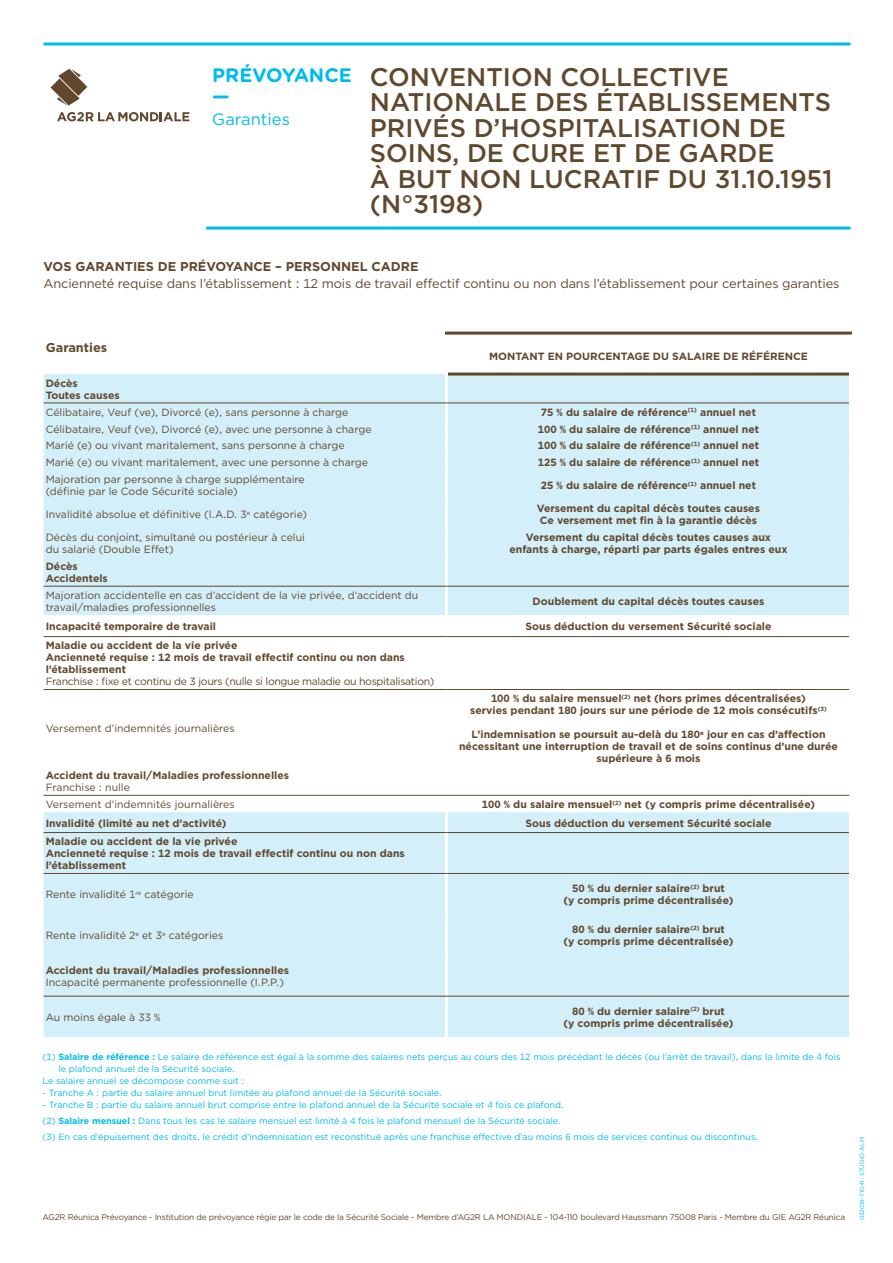
<style>
.page{position:relative;width:893px;height:1263px;background:#fff}
.page>*{position:absolute;margin:0;border:0;box-sizing:border-box;transform-origin:0 0}
.t1{font:500 25.5px/25.5px "Gotham";color:#61482d}
.t2{font:700 19.5px/21px "Gotham Rounded";color:#00bcee}
.t3{font:16.5px "Gotham";color:#00bcee}
.t4{font:12.75px "Gotham";letter-spacing:-.01em;color:#61482d}
.t5{font:700 12.75px "Gotham";color:#61482d}
.t6{font:700 10.5px/12px "Gotham";color:#61482d;text-align:center}
.t7{font:10.5px/12px "Gotham";color:#61482d}
.t8{font:10.5px "Gotham";letter-spacing:-.03em;color:#61482d}
.t9{font:9px/16.2px "Gotham";color:#00bcee}
.t10{font:8.25px "Gotham";letter-spacing:-.02em;color:#61482d}
.t11{font:6px "Gotham";color:#00bcee}
.s1{font-weight:700}
</style>
<div class="page">
<div style="left:44px;top:374px;width:805px;height:663px;background:#d3effa"></div>
<svg style="left:44px;top:615px;width:805px;height:21px"></svg>
<svg style="left:44px;top:637px;width:805px;height:158px"></svg>
<hr style="left:445px;top:374px;width:3px;height:29px;background:#fff">
<hr style="left:445px;top:403px;width:3px;height:17px;background:#fff">
<hr style="left:445px;top:420px;width:3px;height:17px;background:#fff">
<hr style="left:445px;top:437px;width:3px;height:17px;background:#fff">
<hr style="left:445px;top:454px;width:3px;height:17px;background:#fff">
<hr style="left:445px;top:471px;width:3px;height:28px;background:#fff">
<hr style="left:445px;top:499px;width:3px;height:29px;background:#fff">
<hr style="left:445px;top:528px;width:3px;height:29px;background:#fff">
<hr style="left:445px;top:557px;width:3px;height:29px;background:#fff">
<hr style="left:445px;top:587px;width:3px;height:28px;background:#fff">
<hr style="left:445px;top:615px;width:3px;height:21px;background:#fff">
<hr style="left:445px;top:637px;width:3px;height:52px;background:#fff">
<hr style="left:445px;top:690px;width:3px;height:76px;background:#fff">
<hr style="left:445px;top:766px;width:3px;height:29px;background:#fff">
<hr style="left:445px;top:796px;width:3px;height:16px;background:#fff">
<hr style="left:445px;top:812px;width:3px;height:20px;background:#fff">
<hr style="left:445px;top:833px;width:3px;height:40px;background:#fff">
<hr style="left:445px;top:874px;width:3px;height:40px;background:#fff">
<hr style="left:445px;top:914px;width:3px;height:41px;background:#fff">
<hr style="left:445px;top:955px;width:3px;height:41px;background:#fff">
<hr style="left:445px;top:996px;width:3px;height:41px;background:#fff">
<hr style="left:445px;top:332px;width:407px;height:3px;background:#61482d">
<hr style="left:448px;top:373px;width:401px;height:3px;background:#61482d">
<hr style="left:44px;top:403px;width:402px;height:1px;background:#61482d">
<hr style="left:446px;top:403px;width:403px;height:1px;background:#61482d">
<hr style="left:44px;top:586px;width:402px;height:1px;background:#61482d">
<hr style="left:446px;top:586px;width:403px;height:1px;background:#61482d">
<hr style="left:44px;top:636px;width:402px;height:1px;background:#61482d">
<hr style="left:44px;top:689px;width:402px;height:1px;background:#61482d">
<hr style="left:44px;top:832px;width:402px;height:1px;background:#61482d">
<hr style="left:44px;top:873px;width:402px;height:1px;background:#61482d">
<hr style="left:446px;top:636px;width:403px;height:1px;background:#61482d">
<hr style="left:446px;top:689px;width:403px;height:1px;background:#61482d">
<hr style="left:446px;top:832px;width:403px;height:1px;background:#61482d">
<hr style="left:446px;top:873px;width:403px;height:1px;background:#61482d">
<hr style="left:44px;top:795px;width:402px;height:1px;background:#61482d">
<hr style="left:44px;top:996px;width:402px;height:1px;background:#61482d">
<hr style="left:446px;top:795px;width:403px;height:1px;background:#61482d">
<hr style="left:446px;top:996px;width:403px;height:1px;background:#61482d">
<hr style="left:44px;top:43px;width:806px;height:3px;background:#00bcee">
<svg style="left:57px;top:112px;width:132px;height:9px"></svg>
<svg style="left:51px;top:69px;width:36px;height:37px"></svg>
<hr style="left:206px;top:227px;width:644px;height:3px;background:#00bcee">
<h2 class="t2" style="left:212px;top:64px;width:141px">PRÉVOYANCE —</h2>
<h3 class="t3" style="left:212px;top:108px;width:79px">Garanties</h3>
<h1 class="t1" style="left:370px;top:64px;width:464px">CONVENTION COLLECTIVE<br>NATIONALE DES ÉTABLISSEMENTS<br>PRIVÉS D’HOSPITALISATION DE<br>SOINS, DE CURE ET DE GARDE<br>À BUT NON LUCRATIF DU 31.10.1951 (N°3198)</h1>
<p class="t5" style="left:44px;top:258px;width:377px">VOS GARANTIES DE PRÉVOYANCE – PERSONNEL CADRE</p>
<p class="t4" style="left:44px;top:275px;width:797px">Ancienneté requise dans l’établissement : 12 mois de travail effectif continu ou non dans l’établissement pour certaines garanties</p>
<p class="t5" style="left:46px;top:339px;width:63px">Garanties</p>
<p class="t6" style="left:489px;top:350px;width:320px">MONTANT EN POURCENTAGE DU SALAIRE DE RÉFÉRENCE</p>
<p class="t6" style="left:46px;top:377px;width:76px;text-align:left">Décès<br>Toutes causes</p>
<p class="t7" style="left:46px;top:406px;width:304px">Célibataire, Veuf (ve), Divorcé (e), sans personne à charge</p>
<p class="t6" style="left:541px;top:406px;width:217px">75 % du salaire de référence<sup>(1)</sup> annuel net</p>
<p class="t7" style="left:46px;top:423px;width:327px">Célibataire, Veuf (ve), Divorcé (e), avec une personne à charge</p>
<p class="t6" style="left:538px;top:423px;width:223px">100 % du salaire de référence<sup>(1)</sup> annuel net</p>
<p class="t7" style="left:46px;top:439px;width:301px">Marié (e) ou vivant maritalement, sans personne à charge</p>
<p class="t6" style="left:538px;top:440px;width:223px">100 % du salaire de référence<sup>(1)</sup> annuel net</p>
<p class="t7" style="left:46px;top:456px;width:324px">Marié (e) ou vivant maritalement, avec une personne à charge</p>
<p class="t6" style="left:538px;top:456px;width:223px">125 % du salaire de référence<sup>(1)</sup> annuel net</p>
<p class="t7" style="left:46px;top:473px;width:261px">Majoration par personne à charge supplémentaire (définie par le Code Sécurité sociale)</p>
<p class="t6" style="left:541px;top:479px;width:217px">25 % du salaire de référence<sup>(1)</sup> annuel net</p>
<p class="t7" style="left:46px;top:508px;width:263px">Invalidité absolue et définitive (I.A.D. 3<sup>e</sup> catégorie)</p>
<p class="t6" style="left:537px;top:502px;width:224px;text-align:left">Versement du capital décès toutes causes<br>Ce versement met fin à la garantie décès</p>
<p class="t7" style="left:46px;top:531px;width:261px">Décès du conjoint, simultané ou postérieur à celui du salarié (Double Effet)</p>
<p class="t6" style="left:509px;top:531px;width:280px">Versement du capital décès toutes causes aux enfants à charge, réparti par parts égales entres eux</p>
<p class="t6" style="left:46px;top:560px;width:64px;text-align:left">Décès<br>Accidentels</p>
<p class="t7" style="left:46px;top:589px;width:374px">Majoration accidentelle en cas d’accident de la vie privée, d’accident du travail/maladies professionnelles</p>
<p class="t6" style="left:533px;top:595px;width:233px">Doublement du capital décès toutes causes</p>
<p class="t6" style="left:46px;top:620px;width:172px">Incapacité temporaire de travail</p>
<p class="t6" style="left:525px;top:620px;width:248px">Sous déduction du versement Sécurité sociale</p>
<p class="t6" style="left:46px;top:639px;width:361px;text-align:left">Maladie ou accident de la vie privée<br>Ancienneté requise : 12 mois de travail effectif continu ou non dans l’établissement</p>
<p class="t8" style="left:46px;top:675px;width:390px">Franchise : fixe et continu de 3 jours (nulle si longue maladie ou hospitalisation)</p>
<p class="t7" style="left:46px;top:722px;width:190px">Versement d’indemnités journalières</p>
<p class="t6" style="left:470px;top:692px;width:358px">100 % du salaire mensuel<sup>(2)</sup> net (hors primes décentralisées)<br>servies pendant 180 jours sur une période de 12 mois consécutifs<sup>(3)</sup></p>
<p class="t6" style="left:459px;top:728px;width:380px">L’indemnisation se poursuit au-delà du 180<sup>e</sup> jour en cas d’affection nécessitant une interruption de travail et de soins continus d’une durée supérieure à 6 mois</p>
<p class="t6" style="left:46px;top:769px;width:245px">Accident du travail/Maladies professionnelles</p>
<p class="t7" style="left:46px;top:779px;width:190px;line-height:17px">Franchise : nulle<br>Versement d’indemnités journalières</p>
<p class="t6" style="left:482px;top:798px;width:335px">100 % du salaire mensuel<sup>(2)</sup> net (y compris prime décentralisée)</p>
<p class="t6" style="left:46px;top:817px;width:182px">Invalidité (limité au net d’activité)</p>
<p class="t6" style="left:525px;top:817px;width:248px">Sous déduction du versement Sécurité sociale</p>
<p class="t6" style="left:46px;top:835px;width:361px;text-align:left">Maladie ou accident de la vie privée<br>Ancienneté requise : 12 mois de travail effectif continu ou non dans l’établissement</p>
<p class="t7" style="left:46px;top:888px;width:150px">Rente invalidité 1<sup>re</sup> catégorie</p>
<p class="t6" style="left:563px;top:882px;width:172px">50 % du dernier salaire<sup>(2)</sup> brut<br>(y compris prime décentralisée)</p>
<p class="t7" style="left:46px;top:929px;width:179px">Rente invalidité 2<sup>e</sup> et 3<sup>e</sup> catégories</p>
<p class="t6" style="left:563px;top:923px;width:172px">80 % du dernier salaire<sup>(2)</sup> brut<br>(y compris prime décentralisée)</p>
<p class="t6" style="left:46px;top:964px;width:245px">Accident du travail/Maladies professionnelles</p>
<p class="t7" style="left:46px;top:976px;width:240px">Incapacité permanente professionnelle (I.P.P.)</p>
<p class="t7" style="left:46px;top:1011px;width:116px">Au moins égale à 33 %</p>
<p class="t6" style="left:563px;top:1005px;width:172px">80 % du dernier salaire<sup>(2)</sup> brut<br>(y compris prime décentralisée)</p>
<p class="t9" style="left:43px;top:1048px;width:799px">(1) <span class="s1">Salaire de référence :</span> Le salaire de référence est égal à la somme des salaires nets perçus au cours des 12 mois précédant le décès (ou l’arrêt de travail), dans la limite de 4 fois</p>
<p class="t9" style="left:58px;top:1060px;width:178px">le plafond annuel de la Sécurité sociale.</p>
<p class="t9" style="left:43px;top:1072px;width:203px">Le salaire annuel se décompose comme suit :</p>
<p class="t9" style="left:43px;top:1084px;width:401px">- Tranche A : partie du salaire annuel brut limitée au plafond annuel de la Sécurité sociale.</p>
<p class="t9" style="left:43px;top:1096px;width:717px">- Tranche B : partie du salaire annuel brut comprise entre le plafond annuel de la Sécurité sociale et 4 fois ce plafond.<br>(2) <span class="s1">Salaire mensuel :</span> Dans tous les cas le salaire mensuel est limité à 4 fois le plafond mensuel de la Sécurité sociale.<br>(3) En cas d’épuisement des droits, le crédit d’indemnisation est reconstitué après une franchise effective d’au moins 6 mois de services continus ou discontinus.</p>
<p class="t10" style="left:43px;top:1212px;width:804px">AG2R Réunica Prévoyance - Institution de prévoyance régie par le code de la Sécurité Sociale - Membre d’AG2R LA MONDIALE - 104-110 boulevard Haussmann 75008 Paris - Membre du GIE AG2R Réunica</p>
<p class="t11" style="left:858px;top:1220px;width:85px;rotate:-90deg">032018-71041- STUDIO ALM</p>
</div>
